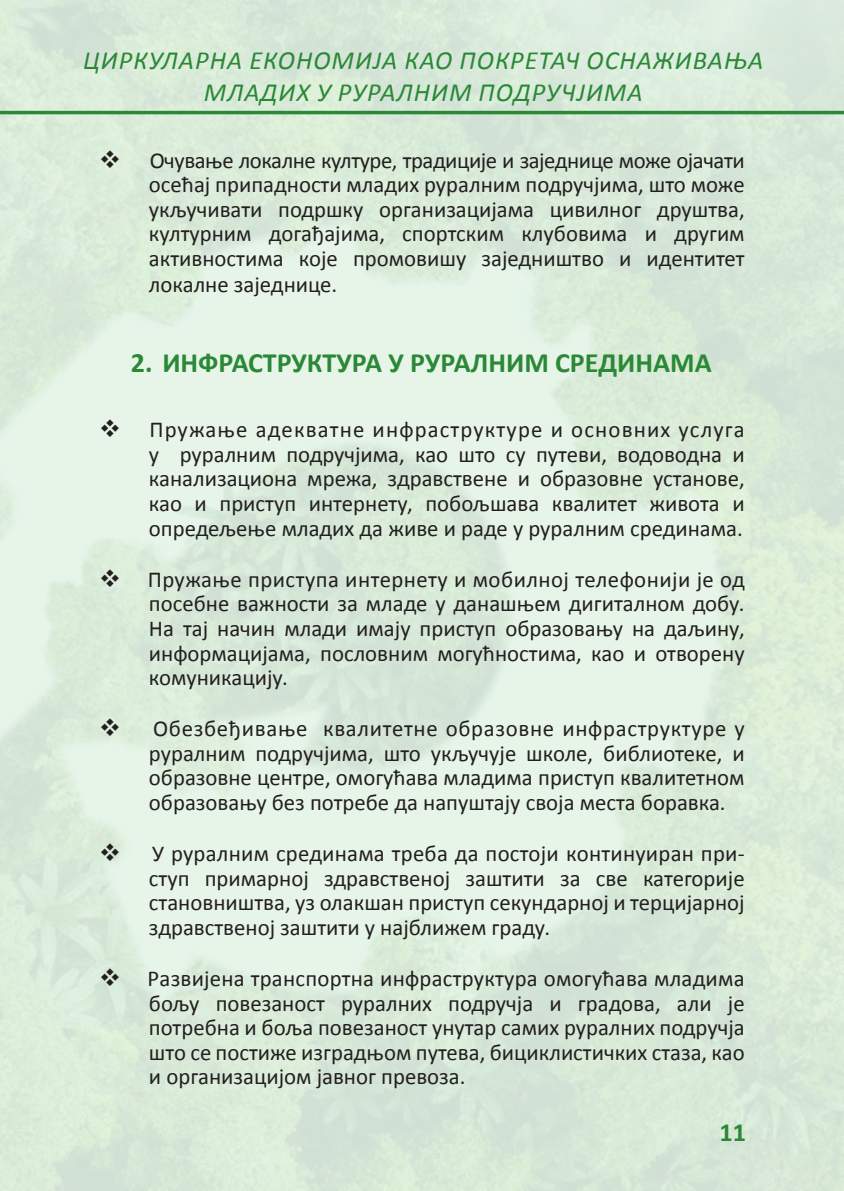
<style>
.page{position:relative;width:844px;height:1191px;background:#fff}
.page>*{position:absolute;margin:0;border:0;box-sizing:border-box;transform-origin:0 0}
.t1{font:700 28px "Calibri";color:#2a8837}
.t2{font:italic 26.25px/31.5px "Calibri";letter-spacing:.04em;color:#2a8837;text-align:center}
.t3{font:700 26.25px "Calibri";color:#2a8837}
.t4{font:22.75px/24.5px "Calibri";color:#231f20;text-align:justify}
</style>
<div class="page">
<hr style="left:0;top:111px;width:843px;height:3px;background:#2a8837">
<p class="t2" style="left:83px;top:44px;width:681px">ЦИРКУЛАРНА ЕКОНОМИЈА КАО ПОКРЕТАЧ ОСНАЖИВАЊА<br>МЛАДИХ У РУРАЛНИМ ПОДРУЧЈИМА</p>
<p class="t4" style="left:149px;top:148px;width:597px;text-indent:-50px">❖ Очување локалне културе, традиције и заједнице може ојачати осећај припадности младих руралним подручјима, што може укључивати подршку организацијама цивилног друштва, културним догађајима, спортским клубовима и другим активностима које промовишу заједништво и идентитет локалне заједнице.</p>
<p class="t1" style="left:131px;top:345px;width:582px">2. ИНФРАСТРУКТУРА У РУРАЛНИМ СРЕДИНАМА</p>
<p class="t4" style="left:149px;top:417px;width:597px;text-indent:-50px">❖ Пружање адекватне инфраструктуре и основних услуга у руралним подручјима, као што су путеви, водоводна и канализациона мрежа, здравствене и образовне установе, као и приступ интернету, побољшава квалитет живота и опредељење младих да живе и раде у руралним срединама.</p>
<p class="t4" style="left:149px;top:567px;width:597px;text-indent:-50px">❖ Пружање приступа интернету и мобилној телефонији је од посебне важности за младе у данашњем дигиталном добу.<br>На тај начин млади имају приступ образовању на даљину, информацијама, пословним могућностима, као и отворену комуникацију.</p>
<p class="t4" style="left:149px;top:716px;width:597px;text-indent:-50px">❖ Обезбеђивање квалитетне образовне инфраструктуре у руралним подручјима, што укључује школе, библиотеке, и образовне центре, омогућава младима приступ квалитетном образовању без потребе да напуштају своја места боравка.</p>
<p class="t4" style="left:149px;top:841px;width:597px;text-indent:-50px">❖ У руралним срединама треба да постоји континуиран при&shy;ступ примарној здравственој заштити за све категорије становништва, уз олакшан приступ секундарној и терцијарној здравственој заштити у најближем граду.</p>
<p class="t4" style="left:149px;top:966px;width:597px;text-indent:-50px">❖ Развијена транспортна инфраструктура омогућава младима бољу повезаност руралних подручја и градова, али је потребна и боља повезаност унутар самих руралних подручја што се постиже изградњом путева, бициклистичких стаза, као и организацијом јавног превоза.</p>
<p class="t3" style="left:719px;top:1115px;width:28px">11</p>
</div>
